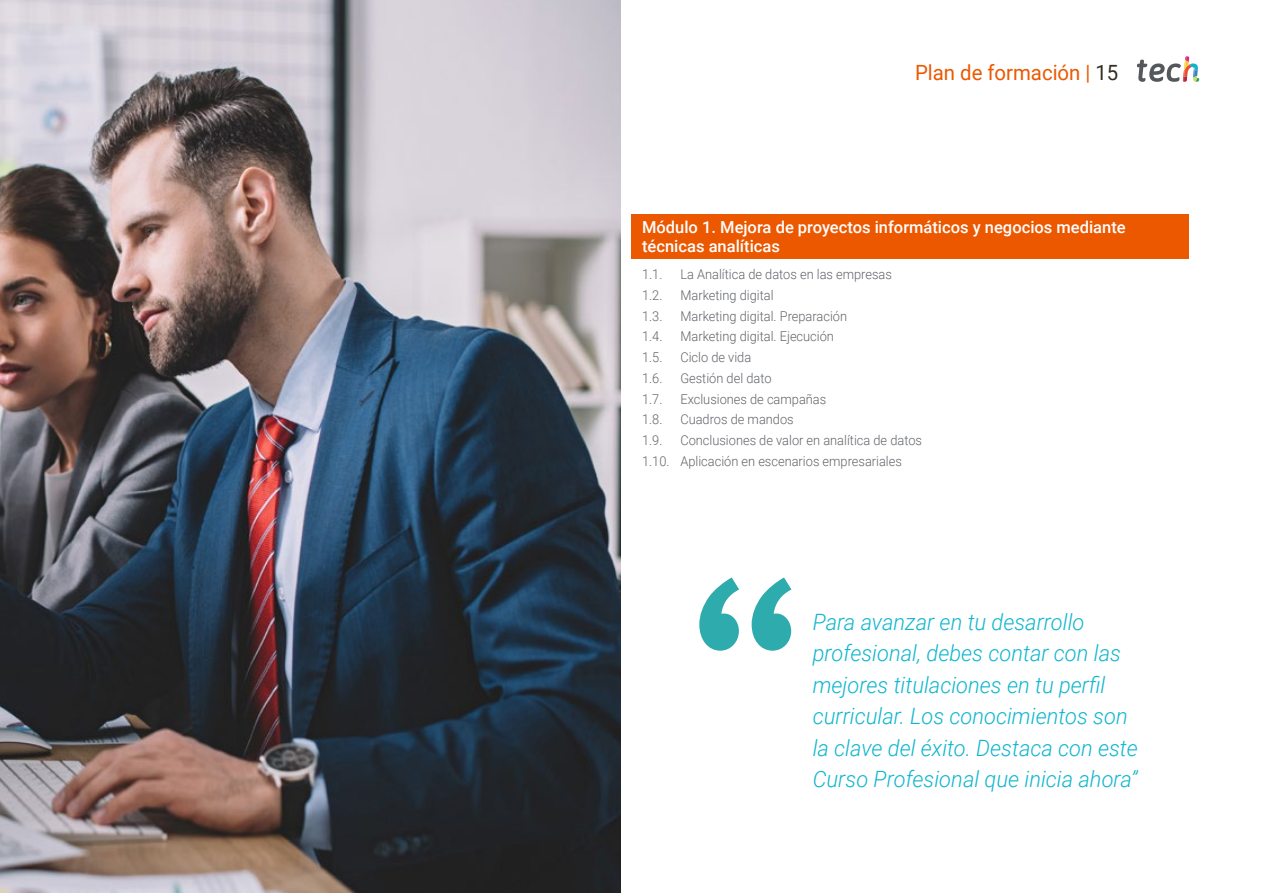
<style>
.page{position:relative;width:1263px;height:893px;background:#fff}
.page>*{position:absolute;margin:0;border:0;box-sizing:border-box;transform-origin:0 0}
.t1{font:italic 300 22.5px/31.5px "Roboto";color:#0fb6cf}
.t2{font:21px "Roboto";color:#ec5800}
.t3{font:500 16.5px/19.5px "Roboto";color:#fff}
.t4{font:300 13.5px/20.7px "Roboto";color:#61646a;scale:.95 1}
.s1{color:#312e20}
</style>
<div class="page">
<img style="left:0;top:0;width:621px;height:893px">
<div style="left:631px;top:214px;width:557px;height:44px;background:#ec5800"></div>
<svg style="left:1137px;top:56px;width:62px;height:26px"></svg>
<svg style="left:699px;top:577px;width:92px;height:74px"></svg>
<h2 class="t2" style="left:915px;top:57px;width:205px">Plan de formación | <span class="s1">15</span></h2>
<p class="t3" style="left:642px;top:216px;width:485px">Módulo 1. Mejora de proyectos informáticos y negocios mediante técnicas analíticas</p>
<p class="t4" style="left:642px;top:264px;width:23px">1.1.</p>
<p class="t4" style="left:680px;top:264px;width:224px">La Analítica de datos en las empresas</p>
<p class="t4" style="left:642px;top:284px;width:23px">1.2.</p>
<p class="t4" style="left:680px;top:284px;width:100px">Marketing digital</p>
<p class="t4" style="left:642px;top:305px;width:23px">1.3.</p>
<p class="t4" style="left:680px;top:305px;width:177px">Marketing digital. Preparación</p>
<p class="t4" style="left:642px;top:326px;width:23px">1.4.</p>
<p class="t4" style="left:680px;top:326px;width:163px">Marketing digital. Ejecución</p>
<p class="t4" style="left:642px;top:347px;width:23px">1.5.</p>
<p class="t4" style="left:680px;top:347px;width:76px">Ciclo de vida</p>
<p class="t4" style="left:642px;top:367px;width:23px">1.6.</p>
<p class="t4" style="left:680px;top:367px;width:97px">Gestión del dato</p>
<p class="t4" style="left:642px;top:388px;width:23px">1.7.</p>
<p class="t4" style="left:680px;top:388px;width:155px">Exclusiones de campañas</p>
<p class="t4" style="left:642px;top:409px;width:23px">1.8.</p>
<p class="t4" style="left:680px;top:409px;width:121px">Cuadros de mandos</p>
<p class="t4" style="left:642px;top:430px;width:23px">1.9.</p>
<p class="t4" style="left:642px;top:430px;width:296px;text-indent:38px">Conclusiones de valor en analítica de datos<br>1.10. Aplicación en escenarios empresariales</p>
<h1 class="t1" style="left:813px;top:605px;width:327px">Para avanzar en tu desarrollo profesional, debes contar con las mejores titulaciones en tu perfil curricular. Los conocimientos son la clave del éxito. Destaca con este Curso Profesional que inicia ahora”</h1>
</div>
